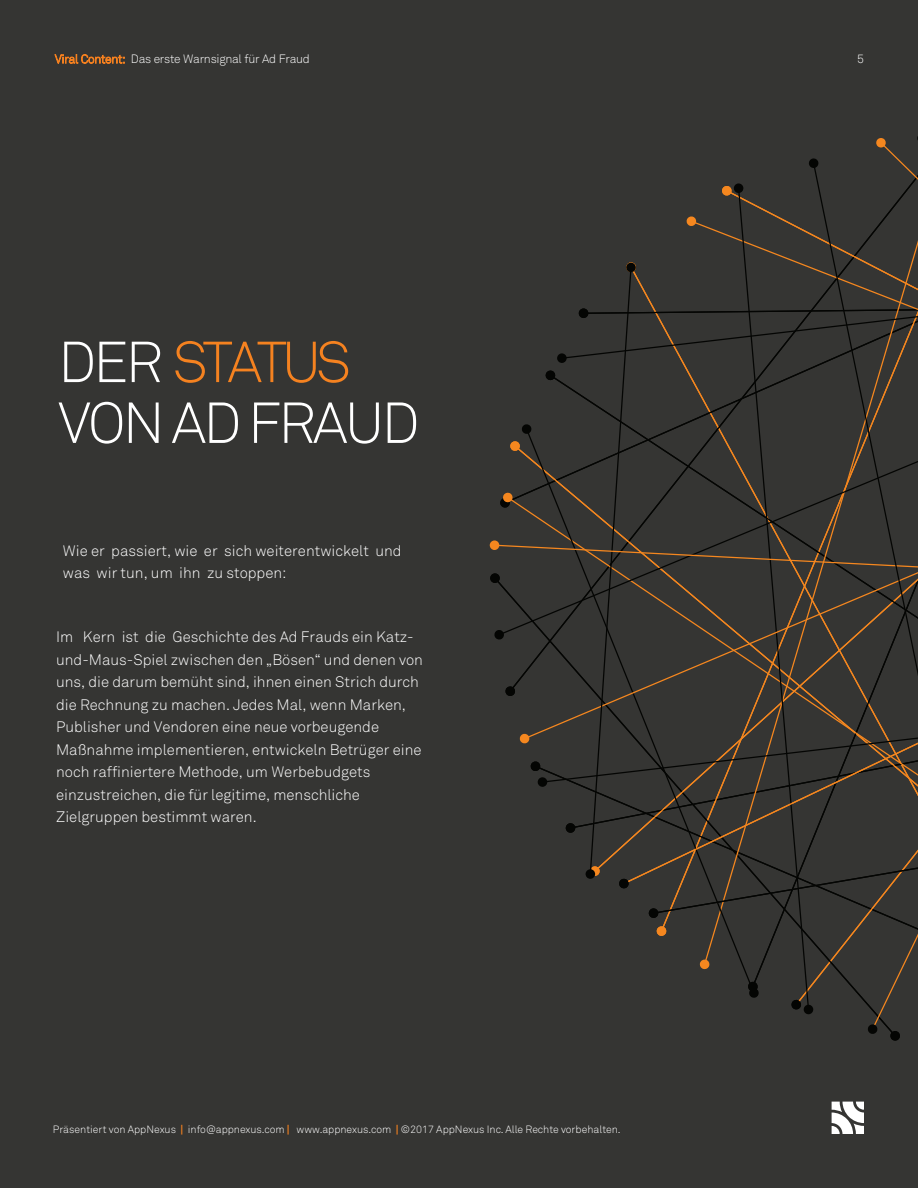
<style>
.page{position:relative;width:918px;height:1188px;background:#353533}
.page>*{position:absolute;margin:0;border:0;box-sizing:border-box;transform-origin:0 0}
.t1{font:300 57px/60.8px "Akkurat Std";letter-spacing:-.05em;color:#fff}
.t2{font:300 15px/22.5px "Akkurat Std";color:#fff}
.t3{font:300 12px "Akkurat Std";letter-spacing:-.025em;color:#fff}
.t4{font:300 10.5px "Akkurat Std";color:#fff}
.s1{color:#f5801f}
.s2{color:#f58220}
.s3{font-weight:700;color:#f58220}
</style>
<div class="page">
<svg style="left:490px;top:136px;width:428px;height:905px"></svg>
<svg style="left:832px;top:1102px;width:32px;height:32px"></svg>
<p class="t3" style="left:55px;top:52px;width:256px"><span class="s1">Viral Content:</span> Das erste Warnsignal für Ad Fraud</p>
<h1 class="t1" style="left:58px;top:332px;width:363px">DER <span class="s2">STATUS<br></span>VON AD FRAUD</h1>
<p class="t2" style="left:63px;top:539px;width:340px">Wie er passiert, wie er sich weiterentwickelt und was wir tun, um ihn zu stoppen:</p>
<p class="t2" style="left:56px;top:626px;width:368px">Im Kern ist die Geschichte des Ad Frauds ein Katz&shy;und-Maus-Spiel zwischen den „Bösen“ und denen von uns, die darum bemüht sind, ihnen einen Strich durch die Rechnung zu machen. Jedes Mal, wenn Marken, Publisher und Vendoren eine neue vorbeugende Maßnahme implementieren, entwickeln Betrüger eine noch raffiniertere Methode, um Werbebudgets einzustreichen, die für legitime, menschliche Zielgruppen bestimmt waren.</p>
<p class="t4" style="left:53px;top:1123px;width:569px">Präsentiert von AppNexus <span class="s3">|</span> info@appnexus.com <span class="s3">|</span> www.appnexus.com <span class="s3">|</span> ©2017 AppNexus Inc. Alle Rechte vorbehalten.</p>
<p class="t3" style="left:857px;top:52px;width:8px">5</p>
</div>
